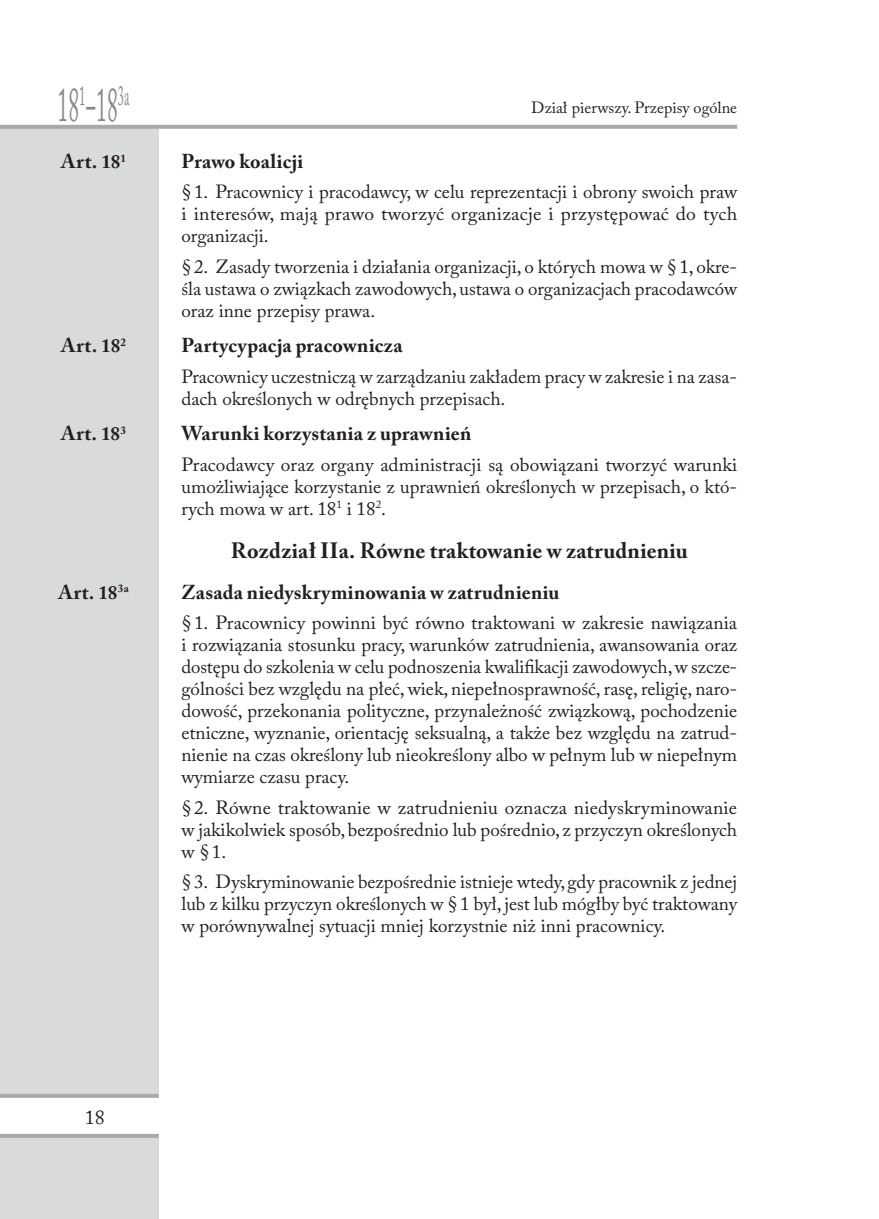
<style>
.page{position:relative;width:879px;height:1219px;background:#fff}
.page>*{position:absolute;margin:0;border:0;box-sizing:border-box;transform-origin:0 0}
.t1{font:48px "Adobe Caslon Pro";color:#87898c;scale:.45 1}
.aaa_rozdzial_POL{font:700 22px "Adobe Caslon Pro";letter-spacing:.01em;color:#231f20}
.aaa_tytul_art_POL{font:700 20px "Adobe Caslon Pro";letter-spacing:.015em;color:#231f20}
.t2{font:20px "Adobe Caslon Pro";color:#231f20}
.Body_text_POL{font:19px/22px "Adobe Caslon Pro";color:#231f20;text-align:justify}
.t3{font:16.2px "Adobe Caslon Pro";color:#231f20}
.s1{font-size:19px}
</style>
<div class="page">
<div style="left:0;top:127px;width:159px;height:967px;background:#d9dadc"></div>
<hr style="left:0;top:1094px;width:159px;height:4px;background:#a8a9ad">
<div style="left:0;top:1134px;width:159px;height:85px;background:#d9dadc"></div>
<hr style="left:0;top:1134px;width:159px;height:4px;background:#a8a9ad">
<svg style="left:0;top:125px;width:737px;height:4px;background:#acacb0"></svg>
<h1 class="t1" style="left:58px;top:76px;width:161px">18<sup>1</sup>‒18<sup>3a</sup></h1>
<p class="aaa_tytul_art_POL" style="left:61px;top:149px;width:66px">Art. <span class="s1">18</span><sup>1</sup></p>
<p class="aaa_tytul_art_POL" style="left:181px;top:149px;width:123px">Prawo koalicji</p>
<p class="Body_text_POL" style="left:181px;top:181px;width:557px">§1. Pracownicy i pracodawcy, w celu reprezentacji i obrony swoich praw i interesów, mają prawo tworzyć organizacje i przystępować do tych organizacji.</p>
<p class="Body_text_POL" style="left:181px;top:255px;width:557px">§2. Zasady tworzenia i działania organizacji, o których mowa w §1, okre&shy;śla ustawa o związkach zawodowych, ustawa o organizacjach pracodawców oraz inne przepisy prawa.</p>
<p class="aaa_tytul_art_POL" style="left:61px;top:334px;width:66px">Art. <span class="s1">18</span><sup>2</sup></p>
<p class="aaa_tytul_art_POL" style="left:181px;top:334px;width:222px">Partycypacja pracownicza</p>
<p class="Body_text_POL" style="left:181px;top:365px;width:557px">Pracownicy uczestniczą w zarządzaniu zakładem pracy w zakresie i na zasa&shy;dach określonych w odrębnych przepisach.</p>
<p class="aaa_tytul_art_POL" style="left:61px;top:421px;width:67px">Art. <span class="s1">18</span><sup>3</sup></p>
<p class="aaa_tytul_art_POL" style="left:181px;top:421px;width:291px">Warunki korzystania z uprawnień</p>
<p class="Body_text_POL" style="left:181px;top:453px;width:557px">Pracodawcy oraz organy administracji są obowiązani tworzyć warunki umożliwiające korzystanie z uprawnień określonych w przepisach, o któ&shy;rych mowa w art. 18<sup>1</sup> i 18<sup>2</sup>.</p>
<p class="aaa_rozdzial_POL" style="left:231px;top:537px;width:458px">Rozdział IIa. Równe traktowanie w zatrudnieniu</p>
<p class="aaa_tytul_art_POL" style="left:58px;top:580px;width:72px">Art. <span class="s1">18</span><sup>3a</sup></p>
<p class="aaa_tytul_art_POL" style="left:181px;top:580px;width:379px">Zasada niedyskryminowania w zatrudnieniu</p>
<p class="Body_text_POL" style="left:181px;top:611px;width:557px">§1. Pracownicy powinni być równo traktowani w zakresie nawiązania i rozwiązania stosunku pracy, warunków zatrudnienia, awansowania oraz dostępu do szkolenia w celu podnoszenia kwalifikacji zawodowych, w szcze&shy;gólności bez względu na płeć, wiek, niepełnosprawność, rasę, religię, naro&shy;dowość, przekonania polityczne, przynależność związkową, pochodzenie etniczne, wyznanie, orientację seksualną, a także bez względu na zatrud&shy;nienie na czas określony lub nieokreślony albo w pełnym lub w niepełnym wymiarze czasu pracy.</p>
<p class="Body_text_POL" style="left:181px;top:796px;width:557px">§2. Równe traktowanie w zatrudnieniu oznacza niedyskryminowanie w jakikolwiek sposób, bezpośrednio lub pośrednio, z przyczyn określonych w §1.</p>
<p class="Body_text_POL" style="left:181px;top:870px;width:557px">§3. Dyskryminowanie bezpośrednie istnieje wtedy, gdy pracownik z jednej lub z kilku przyczyn określonych w §1 był, jest lub mógłby być traktowany w porównywalnej sytuacji mniej korzystnie niż inni pracownicy.</p>
<p class="t3" style="left:531px;top:98px;width:207px">Dział pierwszy. Przepisy ogólne</p>
<p class="t2" style="left:85px;top:1105px;width:21px">18</p>
</div>
